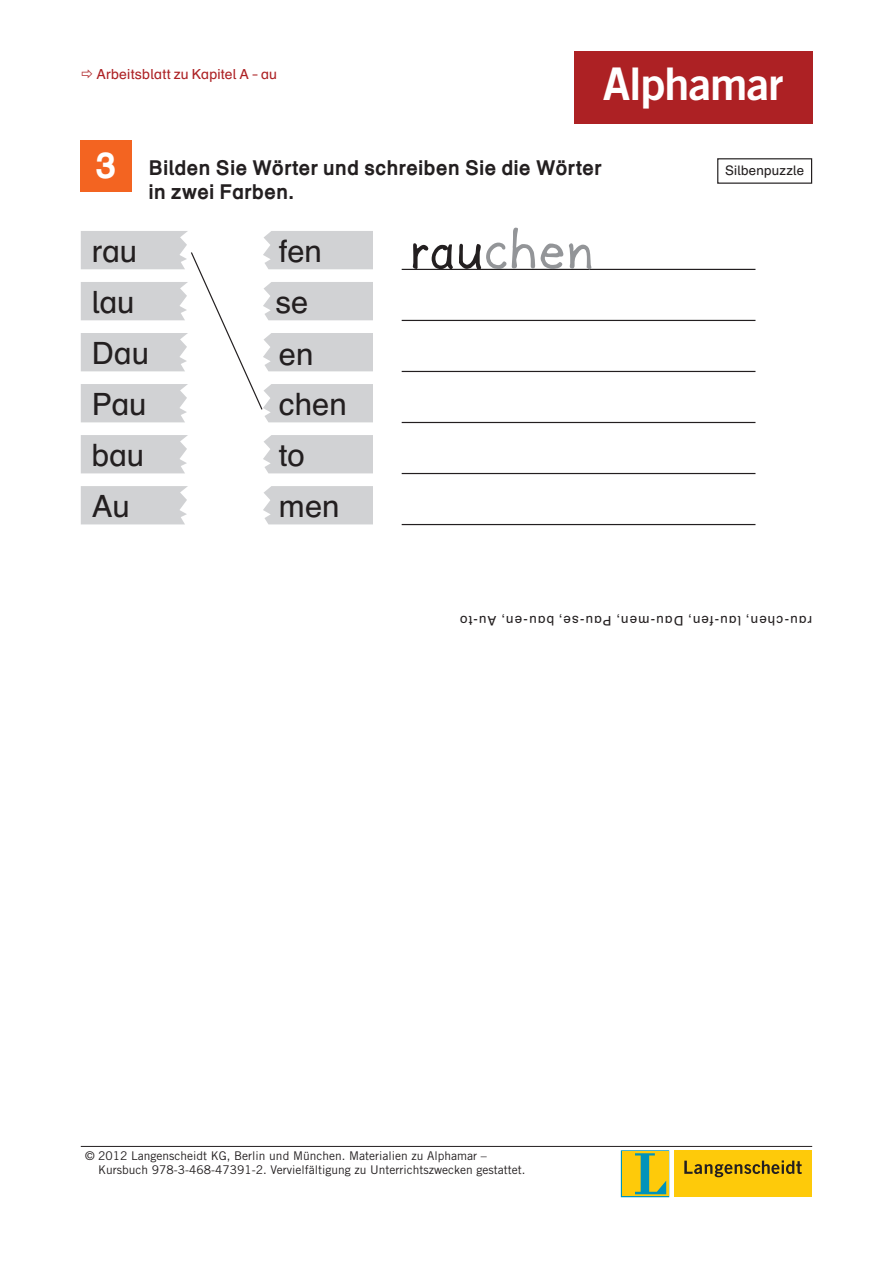
<style>
.page{position:relative;width:893px;height:1263px;background:#fff}
.page>*{position:absolute;margin:0;border:0;box-sizing:border-box;transform-origin:0 0}
.t1{font:55.5px "Willy";letter-spacing:-.01em;color:#939598}
.t2{font:45px "Trade Gothic Bold Two";letter-spacing:-.02em;color:#fff}
.t3{font:37.5px "DR HH Unicode Bold";color:#fff}
.t4{font:31.5px/51px "DR HH Unicode";letter-spacing:-.01em;color:#231f20}
.t5{font:21px/24px "DR HH Unicode Bold";letter-spacing:.02em;color:#231f20}
.t6{font:14.25px "DR HH Unicode";letter-spacing:.005em;color:#ad2124}
.t7{font:13.5px "DR HH Unicode";letter-spacing:.075em;color:#231f20}
.t8{font:13.5px "DR HH Unicode";letter-spacing:.005em;color:#231f20}
.t9{font:12px/14.2px "Trade Gothic";color:#231f20}
.s1{color:#231f20}
</style>
<div class="page">
<hr style="left:81px;top:1146px;width:731px;height:1px;background:#231f20">
<div style="left:674px;top:1150px;width:137px;height:47px;background:#feca0a"></div>
<svg style="left:684px;top:1160px;width:118px;height:17px"></svg>
<svg style="left:621px;top:1150px;width:48px;height:47px;background:#b9bb3b"></svg>
<div style="left:574px;top:51px;width:238px;height:72px;background:#ad2124"></div>
<div style="left:81px;top:140px;width:51px;height:51px;background:#f36421"></div>
<svg style="left:717px;top:158px;width:96px;height:26px"></svg>
<div style="left:81px;top:435px;width:107px;height:38px;background:#d1d2d4"></div>
<div style="left:81px;top:486px;width:107px;height:38px;background:#d1d2d4"></div>
<div style="left:263px;top:435px;width:110px;height:38px;background:#d1d2d4"></div>
<div style="left:263px;top:486px;width:110px;height:38px;background:#d1d2d4"></div>
<hr style="left:402px;top:269px;width:353px;height:1px;background:#231f20">
<hr style="left:402px;top:320px;width:353px;height:1px;background:#231f20">
<hr style="left:402px;top:371px;width:353px;height:1px;background:#231f20">
<hr style="left:402px;top:422px;width:353px;height:1px;background:#231f20">
<hr style="left:402px;top:473px;width:353px;height:1px;background:#231f20">
<hr style="left:402px;top:524px;width:353px;height:1px;background:#231f20">
<svg style="left:81px;top:231px;width:292px;height:191px"></svg>
<p class="t6" style="left:96px;top:66px;width:182px">Arbeitsblatt zu Kapitel A – au</p>
<h2 class="t2" style="left:603px;top:56px;width:182px">Alphamar</h2>
<h3 class="t3" style="left:96px;top:143px;width:22px">3</h3>
<h3 class="t5" style="left:149px;top:156px;width:454px">Bilden Sie Wörter und schreiben Sie die Wörter in zwei Farben.</h3>
<h3 class="t4" style="left:92px;top:226px;width:59px">rau lau<br>Dau<br>Pau bau<br>Au</h3>
<h3 class="t4" style="left:275px;top:226px;width:73px">fen se en chen to men</h3>
<h1 class="t1" style="left:409px;top:203px;width:188px"><span class="s1">rau</span>chen</h1>
<p class="t8" style="left:725px;top:163px;width:81px">Silbenpuzzle</p>
<p class="t7" style="left:812px;top:628px;width:354px;rotate:-180deg">rau-chen, lau-fen, Dau-men, Pau-se, bau-en, Au-to</p>
<p class="t9" style="left:98px;top:1148px;width:429px;text-indent:-13px">© 2012 Langenscheidt KG, Berlin und München. Materialien zu Alphamar –<br>Kursbuch 978-3-468-47391-2. Vervielfältigung zu Unterrichtszwecken gestattet.</p>
</div>
